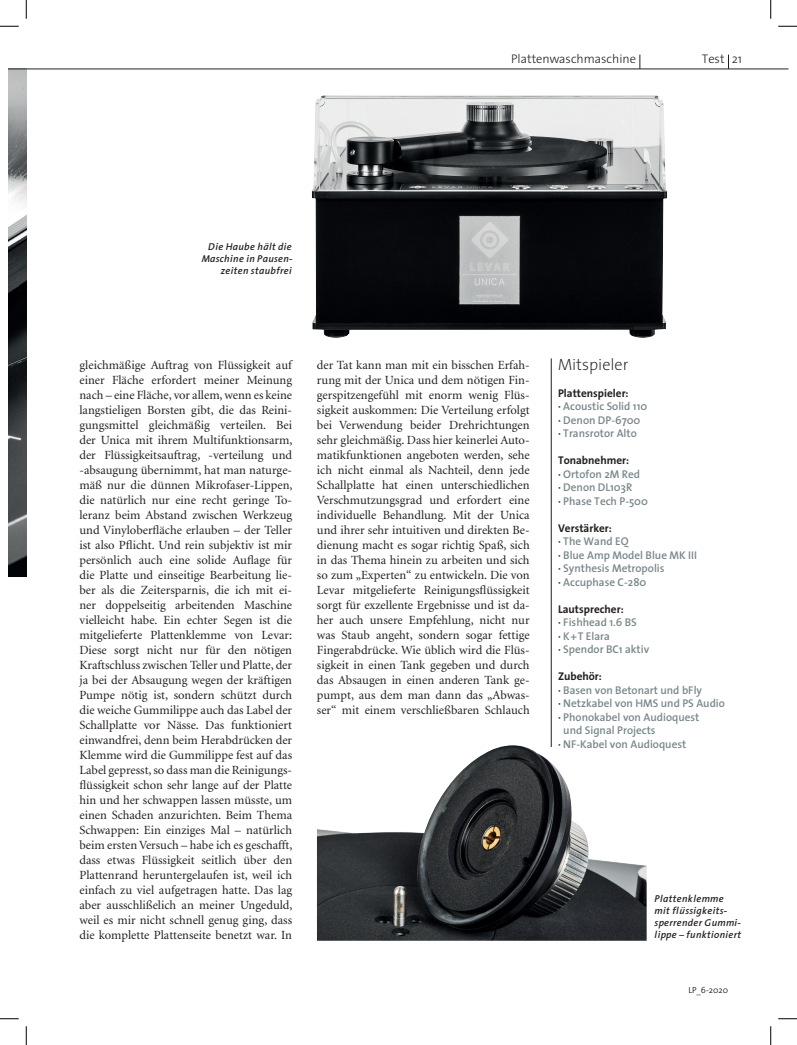
<style>
.page{position:relative;width:797px;height:1045px;background:#fff}
.page>*{position:absolute;margin:0;border:0;box-sizing:border-box;transform-origin:0 0}
.t1{font:200 16.25px "Thesis Sans";color:#231f20}
.t2{font:12.5px/15px "Minion";color:#231f20;text-align:justify}
.t3{font:300 12.5px "Thesis Sans";color:#231f20}
.t4{font:600 11.25px/13.5px "Thesis Sans";color:#78878b}
.t5{font:700 11.25px "Thesis Sans";color:#231f20}
.t6{font:italic 600 10px/12px "Thesis Sans";color:#231f20}
.t7{font:300 8.75px "Thesis Sans";color:#231f20}
.s1{font-weight:700;color:#231f20}
.s2{color:#231f20}
</style>
<div class="page">
<img style="left:9px;top:70px;width:17px;height:506px">
<hr style="left:551px;top:358px;width:1px;height:389px;background:#231f20">
<hr style="left:26px;top:69px;width:762px;height:1px;background:#231f20">
<svg style="left:9px;top:69px;width:17px;height:1px"></svg>
<svg style="left:728px;top:55px;width:1px;height:14px"></svg>
<svg style="left:639px;top:55px;width:1px;height:14px"></svg>
<img style="left:312px;top:95px;width:355px;height:243px">
<img style="left:317px;top:745px;width:329px;height:195px">
<svg style="left:0;top:25px;width:19px;height:2px"></svg>
<svg style="left:778px;top:25px;width:19px;height:2px"></svg>
<svg style="left:0;top:1018px;width:19px;height:1px"></svg>
<svg style="left:778px;top:1018px;width:19px;height:1px"></svg>
<svg style="left:25px;top:0;width:2px;height:19px"></svg>
<svg style="left:25px;top:1026px;width:2px;height:19px"></svg>
<svg style="left:770px;top:0;width:1px;height:19px"></svg>
<svg style="left:770px;top:1026px;width:1px;height:19px"></svg>
<p class="t3" style="left:511px;top:52px;width:126px">Plattenwaschmaschine</p>
<p class="t3" style="left:702px;top:52px;width:42px">Test 21</p>
<p class="t6" style="left:202px;top:241px;width:92px;text-align:right">Die Haube hält die<br>Maschine in Pausen&shy;zeiten staubfrei</p>
<p class="t2" style="left:79px;top:358px;width:214px">gleichmäßige Auftrag von Flüssigkeit auf einer Fläche erfordert meiner Meinung nach – eine Fläche, vor allem, wenn es keine langstieligen Borsten gibt, die das Reini&shy;gungsmittel gleichmäßig verteilen. Bei der Unica mit ihrem Multifunktionsarm, der Flüssigkeitsauftrag, -verteilung und -absaugung übernimmt, hat man naturge&shy;mäß nur die dünnen Mikrofaser-Lippen, die natürlich nur eine recht geringe To&shy;leranz beim Abstand zwischen Werkzeug und Vinyloberfläche erlauben – der Teller ist also Pflicht. Und rein subjektiv ist mir persönlich auch eine solide Auflage für die Platte und einseitige Bearbeitung lie&shy;ber als die Zeitersparnis, die ich mit ei&shy;ner doppelseitig arbeitenden Maschine vielleicht habe. Ein echter Segen ist die mitgelieferte Plattenklemme von Levar:<br>Diese sorgt nicht nur für den nötigen Kraftschluss zwischen Teller und Platte, der ja bei der Absaugung wegen der kräftigen Pumpe nötig ist, sondern schützt durch die weiche Gummilippe auch das Label der Schallplatte vor Nässe. Das funktioniert einwandfrei, denn beim Herabdrücken der Klemme wird die Gummilippe fest auf das Label gepresst, so dass man die Reinigungs&shy;flüssigkeit schon sehr lange auf der Platte hin und her schwappen lassen müsste, um einen Schaden anzurichten. Beim Thema Schwappen: Ein einziges Mal – natürlich beim ersten Versuch – habe ich es geschafft, dass etwas Flüssigkeit seitlich über den Plattenrand heruntergelaufen ist, weil ich einfach zu viel aufgetragen hatte. Das lag aber ausschlißelich an meiner Ungeduld, weil es mir nicht schnell genug ging, dass die komplette Plattenseite benetzt war. In</p>
<p class="t2" style="left:317px;top:358px;width:214px">der Tat kann man mit ein bisschen Erfah&shy;rung mit der Unica und dem nötigen Fin&shy;gerspitzengefühl mit enorm wenig Flüs&shy;sigkeit auskommen: Die Verteilung erfolgt bei Verwendung beider Drehrichtungen sehr gleichmäßig. Dass hier keinerlei Auto&shy;matikfunktionen angeboten werden, sehe ich nicht einmal als Nachteil, denn jede Schallplatte hat einen unterschiedlichen Verschmutzungsgrad und erfordert eine individuelle Behandlung. Mit der Unica und ihrer sehr intuitiven und direkten Be&shy;dienung macht es sogar richtig Spaß, sich in das Thema hinein zu arbeiten und sich so zum „Experten“ zu entwickeln. Die von Levar mitgelieferte Reinigungsflüssigkeit sorgt für exzellente Ergebnisse und ist da&shy;her auch unsere Empfehlung, nicht nur was Staub angeht, sondern sogar fettige Fingerabdrücke. Wie üblich wird die Flüs&shy;sigkeit in einen Tank gegeben und durch das Absaugen in einen anderen Tank ge&shy;pumpt, aus dem man dann das „Abwas&shy;ser“ mit einem verschließbaren Schlauch</p>
<h1 class="t1" style="left:558px;top:355px;width:72px">Mitspieler</h1>
<p class="t4" style="left:558px;top:386px;width:91px"><span class="s1">Plattenspieler:<br></span><span class="s2">·</span> Acoustic Solid 110 <span class="s2">·</span> Denon DP-6700<br><span class="s2">·</span> Transrotor Alto</p>
<p class="t4" style="left:558px;top:454px;width:91px"><span class="s1">Tonabnehmer:<br></span><span class="s2">·</span> Ortofon 2M Red<br><span class="s2">·</span> Denon DL103R<br><span class="s2">·</span> Phase Tech P-500</p>
<p class="t4" style="left:558px;top:521px;width:140px"><span class="s1">Verstärker:<br></span><span class="s2">·</span> The Wand EQ<br><span class="s2">·</span> Blue Amp Model Blue MK III <span class="s2">·</span> Synthesis Metropolis<br><span class="s2">·</span> Accuphase C-280</p>
<p class="t4" style="left:558px;top:602px;width:93px"><span class="s1">Lautsprecher:<br></span><span class="s2">·</span> Fishhead 1.6 BS<br><span class="s2">·</span> K+T Elara<br><span class="s2">·</span> Spendor BC1 aktiv</p>
<p class="t5" style="left:558px;top:670px;width:45px">Zubehör:</p>
<p class="t4" style="left:558px;top:683px;width:146px"><span class="s2">·</span> Basen von Betonart und bFly</p>
<p class="t4" style="left:558px;top:697px;width:168px"><span class="s2">·</span> Netzkabel von HMS und PS Audio</p>
<p class="t4" style="left:558px;top:710px;width:143px"><span class="s2">·</span> Phonokabel von Audioquest</p>
<p class="t4" style="left:563px;top:724px;width:94px">und Signal Projects</p>
<p class="t4" style="left:558px;top:737px;width:130px"><span class="s2">·</span> NF-Kabel von Audioquest</p>
<p class="t6" style="left:654px;top:893px;width:88px">Plattenklemme mit flüssigkeits&shy;sperrender Gummi&shy;lippe – funktioniert</p>
<p class="t7" style="left:688px;top:985px;width:41px">LP_6-2020</p>
</div>
